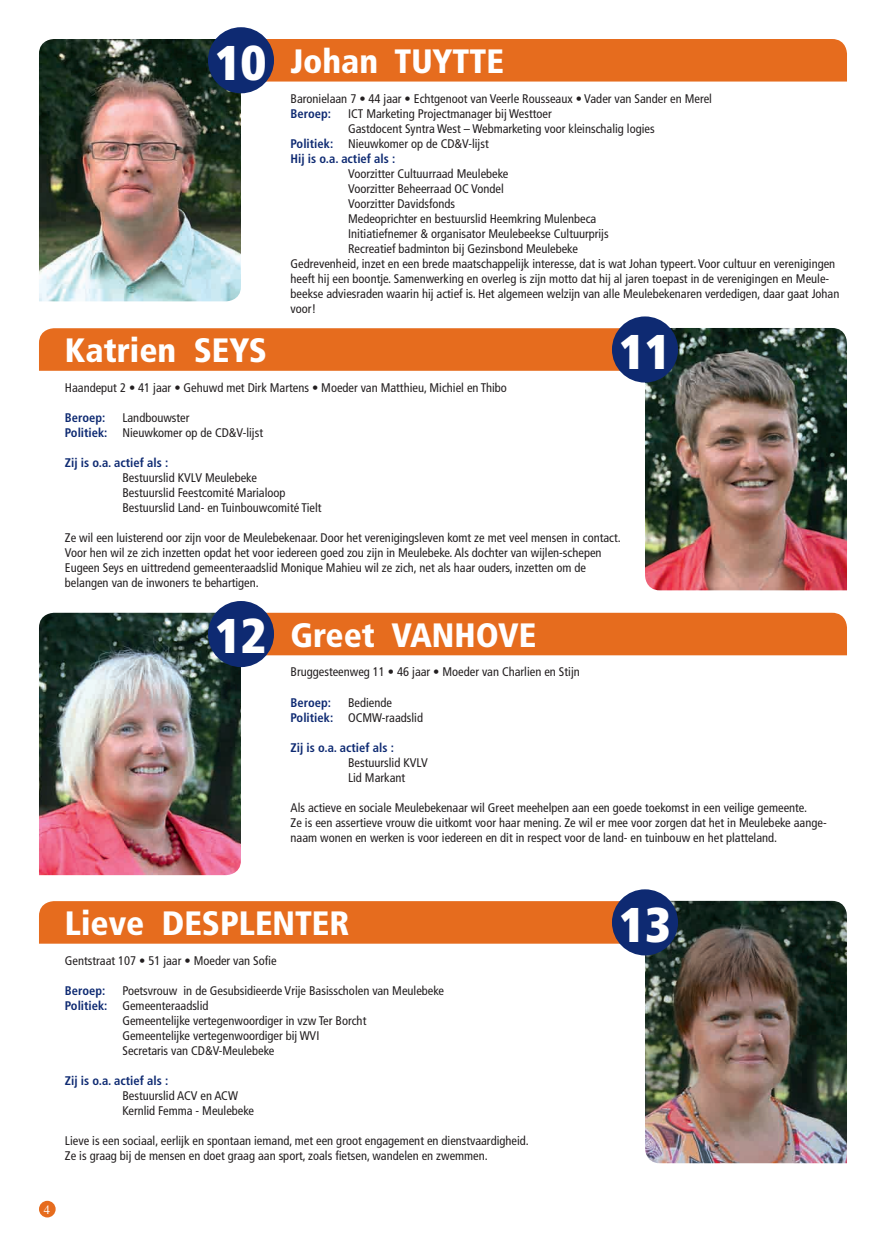
<style>
.page{position:relative;width:886px;height:1241px;background:#fff}
.page>*{position:absolute;margin:0;border:0;box-sizing:border-box;transform-origin:0 0}
.t1{font:900 condensed 48.75px "Frutiger";color:#fff}
.t2{font:900 condensed 33.75px "Frutiger";color:#fff}
.t3{font:condensed 12.5px/15px "Frutiger";color:#231f20}
.t4{font:700 condensed 12.5px "Frutiger";color:#0e2a72}
.t5{font:12.5px "Times";color:#fff}
.s1{font-weight:700;color:#0e2a72}
</style>
<div class="page">
<div style="left:39px;top:1200px;width:17px;height:17px;background:#e66c1e;border-radius:50%"></div>
<div style="left:267px;top:39px;width:580px;height:42px;background:#e66c1e"></div>
<img style="left:39px;top:39px;width:202px;height:262px">
<div style="left:208px;top:27px;width:66px;height:66px;background:#0e2a72;border-radius:50%"></div>
<div style="left:39px;top:328px;width:581px;height:43px;background:#e66c1e"></div>
<img style="left:645px;top:328px;width:202px;height:262px">
<div style="left:612px;top:316px;width:66px;height:66px;background:#0e2a72;border-radius:50%"></div>
<div style="left:266px;top:612px;width:581px;height:43px;background:#e66c1e"></div>
<img style="left:39px;top:612px;width:202px;height:263px">
<div style="left:208px;top:601px;width:66px;height:66px;background:#0e2a72;border-radius:50%"></div>
<div style="left:39px;top:901px;width:580px;height:42px;background:#e66c1e"></div>
<img style="left:645px;top:900px;width:202px;height:262px">
<div style="left:612px;top:889px;width:66px;height:66px;background:#0e2a72;border-radius:50%"></div>
<h1 class="t1" style="left:216px;top:33px;width:52px">10</h1>
<h2 class="t2" style="left:65px;top:330px;width:203px">Katrien SEYS</h2>
<h2 class="t2" style="left:291px;top:41px;width:215px">Johan TUYTTE</h2>
<p class="t3" style="left:291px;top:91px;width:423px">Baronielaan 7 • 44 jaar • Echtgenoot van Veerle Rousseaux • Vader van Sander en Merel</p>
<p class="t4" style="left:291px;top:106px;width:42px">Beroep:</p>
<p class="t3" style="left:348px;top:106px;width:205px">ICT Marketing Projectmanager bij Westtoer</p>
<p class="t3" style="left:348px;top:121px;width:308px">Gastdocent Syntra West – Webmarketing voor kleinschalig logies</p>
<p class="t3" style="left:291px;top:136px;width:200px"><span class="s1">Politiek:</span> Nieuwkomer op de CD&amp;V-lijst</p>
<p class="t4" style="left:291px;top:151px;width:106px">Hij is o.a. actief als :</p>
<p class="t3" style="left:348px;top:166px;width:162px">Voorzitter Cultuurraad Meulebeke</p>
<p class="t3" style="left:348px;top:181px;width:157px">Voorzitter Beheerraad OC Vondel</p>
<p class="t3" style="left:348px;top:196px;width:109px">Voorzitter Davidsfonds</p>
<p class="t3" style="left:348px;top:211px;width:250px">Medeoprichter en bestuurslid Heemkring Mulenbeca</p>
<p class="t3" style="left:348px;top:226px;width:262px">Initiatiefnemer &amp; organisator Meulebeekse Cultuurprijs</p>
<p class="t3" style="left:348px;top:241px;width:231px">Recreatief badminton bij Gezinsbond Meulebeke</p>
<p class="t3" style="left:291px;top:256px;width:546px">Gedrevenheid, inzet en een brede maatschappelijk interesse, dat is wat Johan typeert. Voor cultuur en verenigingen</p>
<p class="t3" style="left:291px;top:271px;width:540px">heeft hij een boontje. Samenwerking en overleg is zijn motto dat hij al jaren toepast in de verenigingen en Meule-</p>
<p class="t3" style="left:291px;top:286px;width:550px">beekse adviesraden waarin hij actief is. Het algemeen welzijn van alle Meulebekenaren verdedigen, daar gaat Johan</p>
<p class="t3" style="left:291px;top:301px;width:27px">voor!</p>
<h1 class="t1" style="left:620px;top:322px;width:52px">11</h1>
<p class="t3" style="left:65px;top:380px;width:443px">Haandeput 2 • 41 jaar • Gehuwd met Dirk Martens • Moeder van Matthieu, Michiel en Thibo</p>
<p class="t4" style="left:65px;top:410px;width:42px">Beroep:</p>
<p class="t3" style="left:65px;top:410px;width:200px;text-indent:58px">Landbouwster<br><span class="s1">Politiek:</span> Nieuwkomer op de CD&amp;V-lijst</p>
<p class="t4" style="left:65px;top:455px;width:105px">Zij is o.a. actief als :</p>
<p class="t3" style="left:122px;top:470px;width:201px">Bestuurslid KVLV Meulebeke<br>Bestuurslid Feestcomité Marialoop<br>Bestuurslid Land- en Tuinbouwcomité Tielt</p>
<p class="t3" style="left:65px;top:530px;width:557px">Ze wil een luisterend oor zijn voor de Meulebekenaar. Door het verenigingsleven komt ze met veel mensen in contact.<br>Voor hen wil ze zich inzetten opdat het voor iedereen goed zou zijn in Meulebeke. Als dochter van wijlen-schepen Eugeen Seys en uittredend gemeenteraadslid Monique Mahieu wil ze zich, net als haar ouders, inzetten om de belangen van de inwoners te behartigen.</p>
<h1 class="t1" style="left:216px;top:606px;width:52px">12</h1>
<h2 class="t2" style="left:291px;top:614px;width:247px">Greet VANHOVE</h2>
<p class="t3" style="left:291px;top:664px;width:291px">Bruggesteenweg 11 • 46 jaar • Moeder van Charlien en Stijn</p>
<p class="t4" style="left:291px;top:694px;width:42px">Beroep:</p>
<p class="t3" style="left:291px;top:694px;width:134px;text-indent:58px">Bediende<br><span class="s1">Politiek:</span> OCMW-raadslid</p>
<p class="t4" style="left:291px;top:739px;width:105px">Zij is o.a. actief als :</p>
<p class="t3" style="left:348px;top:754px;width:81px">Bestuurslid KVLV<br>Lid Markant</p>
<p class="t3" style="left:291px;top:799px;width:538px">Als actieve en sociale Meulebekenaar wil Greet meehelpen aan een goede toekomst in een veilige gemeente.<br>Ze is een assertieve vrouw die uitkomt voor haar mening. Ze wil er mee voor zorgen dat het in Meulebeke aange&shy;naam wonen en werken is voor iedereen en dit in respect voor de land- en tuinbouw en het platteland.</p>
<h2 class="t2" style="left:65px;top:902px;width:286px">Lieve DESPLENTER</h2>
<p class="t3" style="left:65px;top:952px;width:213px">Gentstraat 107 • 51 jaar • Moeder van Sofie</p>
<p class="t4" style="left:65px;top:982px;width:42px">Beroep:</p>
<p class="t3" style="left:122px;top:982px;width:323px">Poetsvrouw in de Gesubsidieerde Vrije Basisscholen van Meulebeke</p>
<p class="t3" style="left:65px;top:997px;width:145px"><span class="s1">Politiek:</span> Gemeenteraadslid</p>
<p class="t3" style="left:122px;top:1012px;width:245px">Gemeentelijke vertegenwoordiger in vzw Ter Borcht</p>
<p class="t3" style="left:122px;top:1027px;width:198px">Gemeentelijke vertegenwoordiger bij WVI</p>
<p class="t3" style="left:122px;top:1042px;width:153px">Secretaris van CD&amp;V-Meulebeke</p>
<p class="t4" style="left:65px;top:1072px;width:105px">Zij is o.a. actief als :</p>
<p class="t3" style="left:122px;top:1087px;width:133px">Bestuurslid ACV en ACW<br>Kernlid Femma - Meulebeke</p>
<p class="t3" style="left:65px;top:1132px;width:465px">Lieve is een sociaal, eerlijk en spontaan iemand, met een groot engagement en dienstvaardigheid.<br>Ze is graag bij de mensen en doet graag aan sport, zoals fietsen, wandelen en zwemmen.</p>
<p class="t5" style="left:44px;top:1197px;width:8px">4</p>
<h1 class="t1" style="left:620px;top:894px;width:52px">13</h1>
</div>
